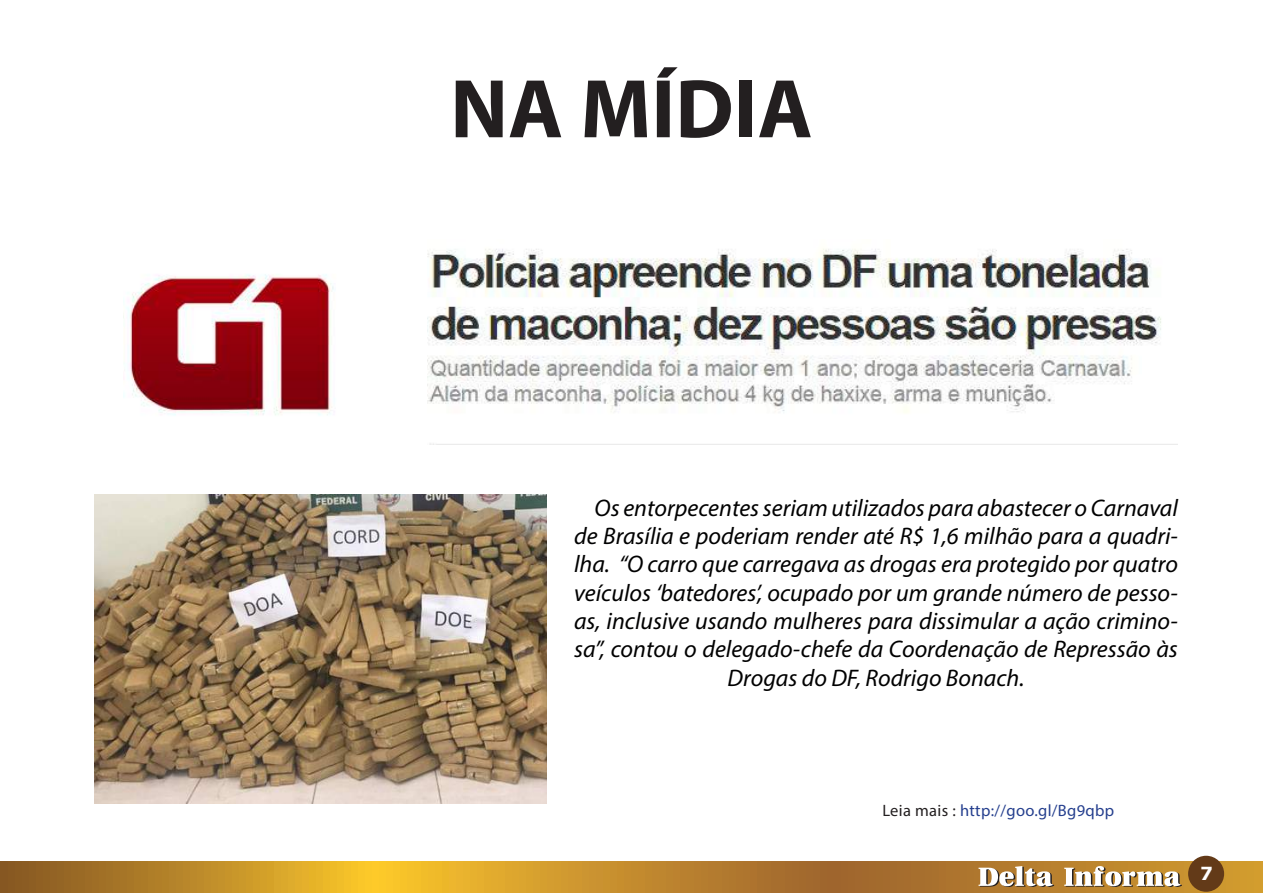
<style>
.page{position:relative;width:1263px;height:893px;background:#fff}
.page>*{position:absolute;margin:0;border:0;box-sizing:border-box;transform-origin:0 0}
.t1{font:700 84px "Myriad Pro";color:#231f20}
.t2{font:italic 24px "Myriad Pro";color:#000001}
.t3{font:700 18px "Verdana";color:#fff}
.t4{font:16.5px "Myriad Pro";letter-spacing:.02em;color:#253f8e}
.s1{color:#231f20}
</style>
<div class="page">
<svg style="left:0;top:861px;width:1263px;height:32px;background:#c08a2b"></svg>
<svg style="left:978px;top:866px;width:76px;height:21px"></svg>
<svg style="left:1064px;top:866px;width:118px;height:21px"></svg>
<div style="left:1188px;top:856px;width:36px;height:36px;background:#633a18;border-radius:50%"></div>
<img style="left:94px;top:495px;width:453px;height:308px">
<img style="left:127px;top:274px;width:207px;height:142px">
<img style="left:427px;top:248px;width:751px;height:197px">
<h1 class="t1" style="left:450px;top:54px;width:364px">NA MÍDIA</h1>
<p class="t2" style="left:594px;top:493px;width:585px">Os entorpecentes seriam utilizados para abastecer o Carnaval</p>
<p class="t2" style="left:574px;top:521px;width:605px">de Brasília e poderiam render até R$ 1,6 milhão para a quadri-</p>
<p class="t2" style="left:574px;top:550px;width:605px">lha. “O carro que carregava as drogas era protegido por quatro</p>
<p class="t2" style="left:574px;top:578px;width:605px">veículos ‘batedores’, ocupado por um grande número de pesso-</p>
<p class="t2" style="left:574px;top:606px;width:605px">as, inclusive usando mulheres para dissimular a ação crimino-</p>
<p class="t2" style="left:574px;top:634px;width:605px">sa”, contou o delegado-chefe da Coordenação de Repressão às</p>
<p class="t2" style="left:727px;top:663px;width:298px">Drogas do DF, Rodrigo Bonach.</p>
<p class="t4" style="left:882px;top:800px;width:233px"><span class="s1">Leia mais :</span> http://goo.gl/Bg9qbp</p>
<p class="t3" style="left:1200px;top:861px;width:14px">7</p>
</div>
